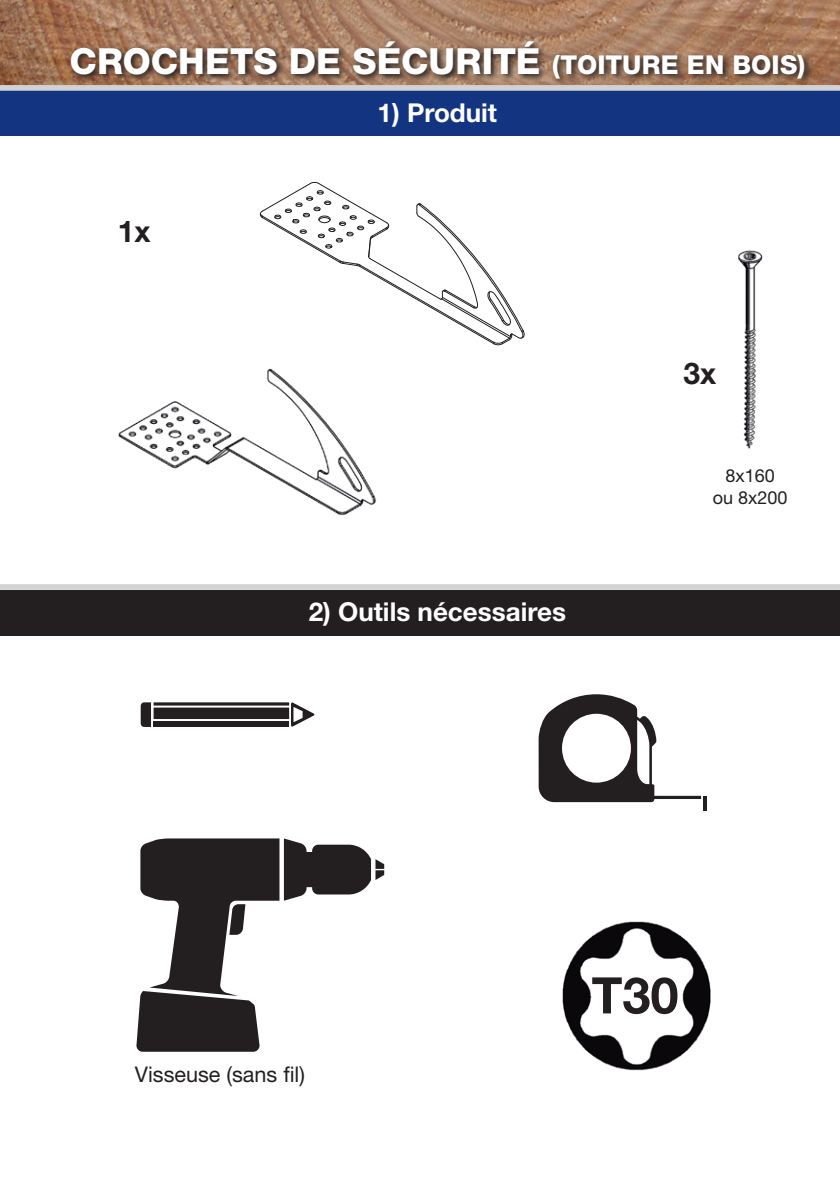
<style>
.page{position:relative;width:840px;height:1191px;background:#fff}
.page>*{position:absolute;margin:0;border:0;box-sizing:border-box;transform-origin:0 0}
.t1{font:700 50.4px "Helvetica Neue LT Std";color:#231f20}
.t2{font:800 36px "Helvetica Neue LT Std";letter-spacing:.005em;color:#fff}
.t3{font:700 30px "Helvetica Neue LT Std";color:#231f20}
.t4{font:700 26px "Helvetica Neue LT Std";color:#fff}
.t5{font:21.6px "Helvetica Neue LT Std";color:#231f20}
.t6{font:18px "Helvetica Neue LT Std";color:#231f20}
.s1{font-size:26px}
</style>
<div class="page">
<div style="left:0;top:584px;width:839px;height:6px;background:#d1d2d4"></div>
<img style="left:0;top:0;width:839px;height:85px">
<div style="left:0;top:91px;width:839px;height:45px;background:#133481"></div>
<svg style="left:68px;top:38px;width:744px;height:47px;background:#856550"></svg>
<div style="left:0;top:590px;width:839px;height:45px;background:#231f20"></div>
<div style="left:0;top:85px;width:839px;height:6px;background:#d1d2d4"></div>
<svg style="left:141px;top:702px;width:10px;height:25px"></svg>
<hr style="left:153px;top:702px;width:136px;height:3px;background:#231f20">
<div style="left:153px;top:721px;width:136px;height:6px;background:#231f20"></div>
<div style="left:153px;top:707px;width:136px;height:12px;background:#231f20"></div>
<svg style="left:289px;top:702px;width:26px;height:25px"></svg>
<svg style="left:136px;top:838px;width:248px;height:213px"></svg>
<img style="left:738px;top:250px;width:25px;height:199px">
<svg style="left:538px;top:694px;width:162px;height:108px"></svg>
<hr style="left:703px;top:796px;width:3px;height:14px;background:#231f20">
<img style="left:562px;top:921px;width:149px;height:150px">
<svg style="left:260px;top:181px;width:264px;height:165px"></svg>
<img style="left:118px;top:339px;width:276px;height:176px">
<p class="t2" style="left:69px;top:40px;width:736px">CROCHETS DE SÉCURITÉ <span class="s1">(TOITURE EN BOIS)</span></p>
<p class="t3" style="left:118px;top:213px;width:34px">1x</p>
<p class="t4" style="left:377px;top:96px;width:121px">1) Produit</p>
<p class="t4" style="left:308px;top:595px;width:259px">2) Outils nécessaires</p>
<p class="t3" style="left:683px;top:355px;width:34px">3x</p>
<p class="t6" style="left:725px;top:465px;width:51px">8x160</p>
<p class="t6" style="left:712px;top:487px;width:76px">ou 8x200</p>
<p class="t5" style="left:135px;top:1061px;width:171px">Visseuse (sans fil)</p>
<p class="t1" style="left:591px;top:964px;width:88px">T30</p>
</div>
